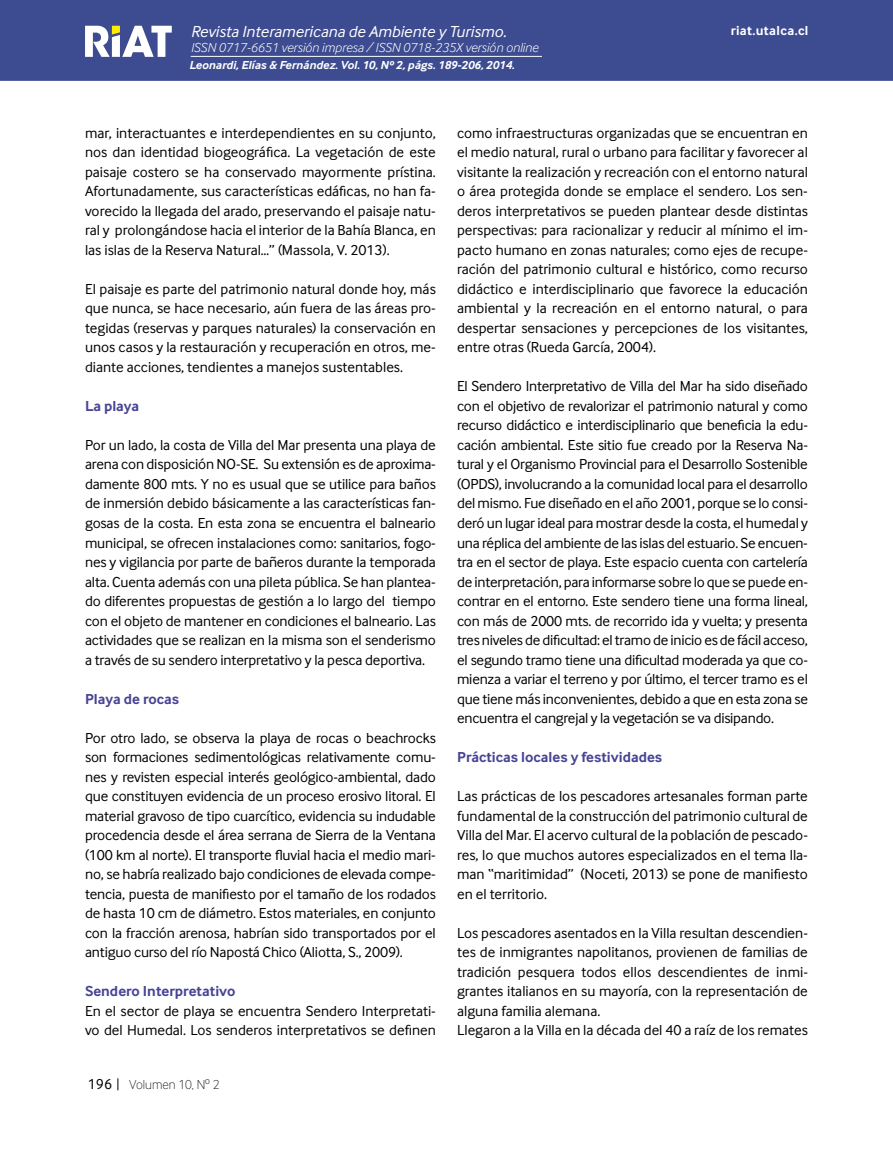
<style>
.page{position:relative;width:893px;height:1149px;background:#fff}
.page>*{position:absolute;margin:0;border:0;box-sizing:border-box;transform-origin:0 0}
.t1{font:italic 16.5px "Inter Face";color:#fff}
.t2{font:15px/19.5px "Inter Face";color:#000;text-align:justify}
.t3{font:700 15px "Inter Face";color:#484495}
.t4{font:italic 300 13.5px "Inter Face";color:#fff}
.t5{font:100 13.5px "Inter Face";color:#000}
.t6{font:700 13.5px "Inter Face";letter-spacing:.025em;color:#fff}
.t7{font:italic 700 12px "Inter Face";color:#fff}
.s1{font-weight:400;font-size:15px}
</style>
<div class="page">
<div style="left:0;top:0;width:893px;height:81px;background:#3d4b90"></div>
<svg style="left:85px;top:26px;width:87px;height:31px"></svg>
<hr style="left:191px;top:56px;width:351px;height:1px;background:#fff">
<p class="t1" style="left:191px;top:22px;width:317px">Revista Interamericana de Ambiente y Turismo.</p>
<p class="t4" style="left:191px;top:39px;width:349px">ISSN 0717-6651 versión impresa / ISSN 0718-235X versión online</p>
<p class="t7" style="left:189px;top:58px;width:327px">Leonardi, Elías &amp; Fernández. Vol. 10, Nº 2, págs. 189-206, 2014.</p>
<p class="t6" style="left:731px;top:22px;width:79px">riat.utalca.cl</p>
<p class="t2" style="left:85px;top:123px;width:352px">mar, interactuantes e interdependientes en su conjunto, nos dan identidad biogeográfica. La vegetación de este paisaje costero se ha conservado mayormente prístina.<br>Afortunadamente, sus características edáficas, no han fa&shy;vorecido la llegada del arado, preservando el paisaje natu&shy;ral y prolongándose hacia el interior de la Bahía Blanca, en las islas de la Reserva Natural…” (Massola, V. 2013).</p>
<p class="t2" style="left:85px;top:279px;width:352px">El paisaje es parte del patrimonio natural donde hoy, más que nunca, se hace necesario, aún fuera de las áreas pro&shy;tegidas (reservas y parques naturales) la conservación en unos casos y la restauración y recuperación en otros, me&shy;diante acciones, tendientes a manejos sustentables.</p>
<p class="t3" style="left:85px;top:397px;width:56px">La playa</p>
<p class="t2" style="left:85px;top:435px;width:352px">Por un lado, la costa de Villa del Mar presenta una playa de arena con disposición NO-SE. Su extensión es de aproxima&shy;damente 800 mts. Y no es usual que se utilice para baños de inmersión debido básicamente a las características fan&shy;gosas de la costa. En esta zona se encuentra el balneario municipal, se ofrecen instalaciones como: sanitarios, fogo&shy;nes y vigilancia por parte de bañeros durante la temporada alta. Cuenta además con una pileta pública. Se han plantea&shy;do diferentes propuestas de gestión a lo largo del tiempo con el objeto de mantener en condiciones el balneario. Las actividades que se realizan en la misma son el senderismo a través de su sendero interpretativo y la pesca deportiva.</p>
<p class="t3" style="left:85px;top:689px;width:96px">Playa de rocas</p>
<p class="t2" style="left:85px;top:727px;width:352px">Por otro lado, se observa la playa de rocas o beachrocks son formaciones sedimentológicas relativamente comu&shy;nes y revisten especial interés geológico-ambiental, dado que constituyen evidencia de un proceso erosivo litoral. El material gravoso de tipo cuarcítico, evidencia su indudable procedencia desde el área serrana de Sierra de la Ventana (100 km al norte). El transporte fluvial hacia el medio mari&shy;no, se habría realizado bajo condiciones de elevada compe&shy;tencia, puesta de manifiesto por el tamaño de los rodados de hasta 10 cm de diámetro. Estos materiales, en conjunto con la fracción arenosa, habrían sido transportados por el antiguo curso del río Napostá Chico (Aliotta, S., 2009).</p>
<p class="t3" style="left:85px;top:982px;width:152px">Sendero Interpretativo</p>
<p class="t2" style="left:85px;top:1000px;width:352px">En el sector de playa se encuentra Sendero Interpretati&shy;vo del Humedal. Los senderos interpretativos se definen</p>
<p class="t5" style="left:88px;top:1076px;width:133px"><span class="s1">196</span> Volumen 10, Nº 2</p>
<p class="t2" style="left:457px;top:123px;width:352px">como infraestructuras organizadas que se encuentran en el medio natural, rural o urbano para facilitar y favorecer al visitante la realización y recreación con el entorno natural o área protegida donde se emplace el sendero. Los sen&shy;deros interpretativos se pueden plantear desde distintas perspectivas: para racionalizar y reducir al mínimo el im&shy;pacto humano en zonas naturales; como ejes de recupe&shy;ración del patrimonio cultural e histórico, como recurso didáctico e interdisciplinario que favorece la educación ambiental y la recreación en el entorno natural, o para despertar sensaciones y percepciones de los visitantes, entre otras (Rueda García, 2004).</p>
<p class="t2" style="left:457px;top:376px;width:352px">El Sendero Interpretativo de Villa del Mar ha sido diseñado con el objetivo de revalorizar el patrimonio natural y como recurso didáctico e interdisciplinario que beneficia la edu&shy;cación ambiental. Este sitio fue creado por la Reserva Na&shy;tural y el Organismo Provincial para el Desarrollo Sostenible (OPDS), involucrando a la comunidad local para el desarrollo del mismo. Fue diseñado en el año 2001, porque se lo consi&shy;deró un lugar ideal para mostrar desde la costa, el humedal y una réplica del ambiente de las islas del estuario. Se encuen&shy;tra en el sector de playa. Este espacio cuenta con cartelería de interpretación, para informarse sobre lo que se puede en&shy;contrar en el entorno. Este sendero tiene una forma lineal, con más de 2000 mts. de recorrido ida y vuelta; y presenta tres niveles de dificultad: el tramo de inicio es de fácil acceso, el segundo tramo tiene una dificultad moderada ya que co&shy;mienza a variar el terreno y por último, el tercer tramo es el que tiene más inconvenientes, debido a que en esta zona se encuentra el cangrejal y la vegetación se va disipando.</p>
<p class="t3" style="left:457px;top:748px;width:207px">Prácticas locales y festividades</p>
<p class="t2" style="left:457px;top:786px;width:352px">Las prácticas de los pescadores artesanales forman parte fundamental de la construcción del patrimonio cultural de Villa del Mar. El acervo cultural de la población de pescado&shy;res, lo que muchos autores especializados en el tema lla&shy;man “maritimidad” (Noceti, 2013) se pone de manifiesto en el territorio.</p>
<p class="t2" style="left:457px;top:922px;width:352px;text-align:left">Los pescadores asentados en la Villa resultan descendien&shy;tes de inmigrantes napolitanos, provienen de familias de tradición pesquera todos ellos descendientes de inmi&shy;grantes italianos en su mayoría, con la representación de alguna familia alemana.<br>Llegaron a la Villa en la década del 40 a raíz de los remates</p>
</div>
